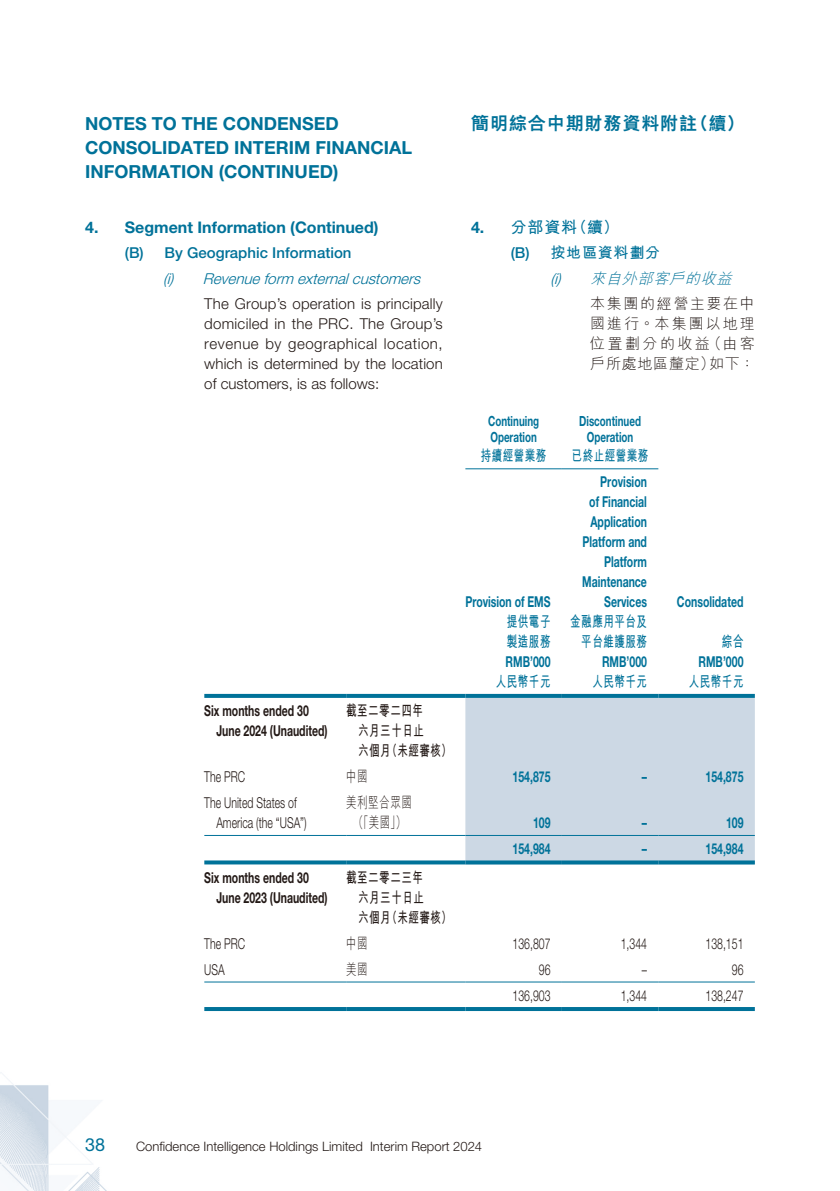
<style>
.page{position:relative;width:840px;height:1191px;background:#fff}
.page>*{position:absolute;margin:0;border:0;box-sizing:border-box;transform-origin:0 0}
.t1{font:700 18px/24px "Helvetica Neue LT Std";color:#007299}
.t2{font:800 18px "M Hei HK";letter-spacing:.05em;color:#007299}
.t3{font:18px "Helvetica Neue LT Std";color:#007299}
.t4{font:700 16px "Helvetica Neue LT Std";color:#007299}
.t5{font:700 16px "M Hei HK";color:#007299}
.t6{font:700 15px/20px "Helvetica Neue LT Std";color:#007299;text-align:right;scale:.7 1}
.t7{font:300 15px/20px "Helvetica Neue LT Std";color:#231916;text-align:justify}
.t8{font:300 15px/20px "Helvetica Neue LT Std";color:#231916;scale:.7 1}
.t9{font:700 15px/20px "Helvetica Neue LT Std";color:#231916;scale:.7 1}
.t10{font:700 15px/20px "M Hei HK";letter-spacing:.05em;color:#007299;scale:.7 1}
.t11{font:700 15px/20px "M Hei HK";letter-spacing:.05em;color:#231916;scale:.7 1}
.t12{font:300 15px/20px "M Hei HK";letter-spacing:.105em;color:#231916;text-align:justify}
.t13{font:italic 300 15px "Helvetica Neue LT Std";color:#007299}
.t14{font:500 15px "Helvetica Neue LT Std";color:#007299}
.t15{font:italic 300 15px "M Hei HK";color:#007299}
.t16{font:300 15px/20px "M Hei HK";letter-spacing:.05em;color:#231916;text-align:center;scale:.7 1}
.t17{font:700 15px "M Hei HK";letter-spacing:.05em;color:#007299}
.t18{font:300 15px "M Hei HK";letter-spacing:.105em;color:#231916;scale:.7 1}
.t19{font:700 14px/16px "Helvetica Neue LT Std";color:#007299;scale:.7 1}
.t20{font:300 13px "Helvetica Neue LT Std";color:#231916}
.s1{font-family:"Helvetica Neue LT Std"}
.s2{font-family:"Helvetica Neue LT Std";font-weight:500}
</style>
<div class="page">
<img style="left:0;top:468px;width:755px;height:723px">
<div style="left:465px;top:698px;width:289px;height:162px;background:#ccd8e4"></div>
<hr style="left:465px;top:468px;width:96px;height:1px;background:#007299">
<hr style="left:561px;top:468px;width:97px;height:1px;background:#007299">
<svg style="left:204px;top:694px;width:142px;height:4px"></svg>
<svg style="left:346px;top:694px;width:119px;height:4px"></svg>
<svg style="left:465px;top:694px;width:96px;height:4px"></svg>
<svg style="left:561px;top:694px;width:97px;height:4px"></svg>
<svg style="left:658px;top:694px;width:96px;height:4px"></svg>
<hr style="left:204px;top:835px;width:142px;height:1px;background:#007299">
<hr style="left:346px;top:835px;width:119px;height:1px;background:#007299">
<hr style="left:465px;top:835px;width:96px;height:1px;background:#007299">
<hr style="left:561px;top:835px;width:97px;height:1px;background:#007299">
<hr style="left:658px;top:835px;width:96px;height:1px;background:#007299">
<svg style="left:204px;top:860px;width:142px;height:4px"></svg>
<svg style="left:346px;top:860px;width:119px;height:4px"></svg>
<svg style="left:465px;top:860px;width:96px;height:4px"></svg>
<svg style="left:561px;top:860px;width:97px;height:4px"></svg>
<svg style="left:658px;top:860px;width:96px;height:4px"></svg>
<hr style="left:204px;top:981px;width:142px;height:1px;background:#007299">
<hr style="left:346px;top:981px;width:119px;height:1px;background:#007299">
<hr style="left:465px;top:981px;width:96px;height:1px;background:#007299">
<hr style="left:561px;top:981px;width:97px;height:1px;background:#007299">
<hr style="left:658px;top:981px;width:96px;height:1px;background:#007299">
<hr style="left:204px;top:1007px;width:142px;height:4px;background:#007299">
<hr style="left:346px;top:1007px;width:119px;height:4px;background:#007299">
<hr style="left:465px;top:1007px;width:96px;height:4px;background:#007299">
<hr style="left:561px;top:1007px;width:97px;height:4px;background:#007299">
<hr style="left:658px;top:1007px;width:96px;height:4px;background:#007299">
<p class="t1" style="left:85px;top:111px;width:255px">NOTES TO THE CONDENSED</p>
<p class="t2" style="left:471px;top:114px;width:275px">簡明綜合中期財務資料附註（續）</p>
<p class="t1" style="left:85px;top:135px;width:328px">CONSOLIDATED INTERIM FINANCIAL<br>INFORMATION (CONTINUED)</p>
<p class="t5" style="left:471px;top:216px;width:150px"><span class="s1">4.</span> 分部資料（續）</p>
<p class="t17" style="left:510px;top:241px;width:151px"><span class="s2">(B)</span> 按地區資料劃分</p>
<p class="t15" style="left:550px;top:270px;width:186px"><span class="s1">(i)</span> 來自外部客戶的收益</p>
<p class="t12" style="left:590px;top:294px;width:166px">本集團的經營主要在中</p>
<p class="t12" style="left:590px;top:314px;width:166px">國進行。本集團以地理位置劃分的收益（由客戶所處地區釐定）如下：</p>
<p class="t4" style="left:85px;top:218px;width:295px">4. Segment Information (Continued)</p>
<p class="t14" style="left:125px;top:244px;width:228px">(B) By Geographic Information</p>
<p class="t13" style="left:163px;top:269px;width:263px">(i) Revenueform externalcustomers</p>
<p class="t7" style="left:204px;top:294px;width:240px">The Group’s operation is principally domiciled in the PRC. The Group’s revenue by geographical location, which is determined by the location of customers, is as follows:</p>
<p class="t19" style="left:488px;top:412px;width:74px">Continuing<br>Operation</p>
<p class="t19" style="left:579px;top:412px;width:90px;text-align:center">Discontinued<br>Operation</p>
<p class="t10" style="left:480px;top:444px;width:95px">持續經營業務</p>
<p class="t10" style="left:571px;top:444px;width:111px">已終止經營業務</p>
<p class="t6" style="left:465px;top:592px;width:123px">Provision of EMS</p>
<p class="t6" style="left:582px;top:472px;width:94px">Provision<br>of Financial<br>Application<br>Platform and<br>Platform<br>Maintenance<br>Services</p>
<p class="t10" style="left:506px;top:610px;width:64px">提供電子製造服務</p>
<p class="t10" style="left:570px;top:610px;width:111px;text-align:right">金融應用平台及平台維護服務</p>
<p class="t6" style="left:676px;top:592px;width:96px">Consolidated</p>
<p class="t10" style="left:721px;top:630px;width:32px">綜合</p>
<p class="t6" style="left:505px;top:652px;width:66px">RMB’000</p>
<p class="t6" style="left:601px;top:652px;width:66px">RMB’000</p>
<p class="t6" style="left:698px;top:652px;width:66px">RMB’000</p>
<p class="t10" style="left:495px;top:670px;width:80px">人民幣千元</p>
<p class="t10" style="left:592px;top:670px;width:79px">人民幣千元</p>
<p class="t10" style="left:688px;top:670px;width:79px">人民幣千元</p>
<p class="t9" style="left:216px;top:700px;width:160px;text-indent:-12px">Six months ended 30<br>June 2024 (Unaudited)</p>
<p class="t11" style="left:358px;top:699px;width:135px;text-indent:-12px">截至二零二四年<br>六月三十日止<br>六個月（未經審核）</p>
<p class="t8" style="left:204px;top:766px;width:60px">The PRC</p>
<p class="t18" style="left:346px;top:769px;width:32px">中國</p>
<p class="t6" style="left:512px;top:766px;width:56px">154,875</p>
<p class="t6" style="left:641px;top:766px;width:9px">–</p>
<p class="t6" style="left:705px;top:766px;width:56px">154,875</p>
<p class="t8" style="left:216px;top:792px;width:130px;text-indent:-12px">The United States of<br>America (the “USA”)</p>
<p class="t16" style="left:346px;top:792px;width:95px">美利堅合眾國（「美國」）</p>
<p class="t6" style="left:532px;top:812px;width:27px">109</p>
<p class="t6" style="left:641px;top:812px;width:9px">–</p>
<p class="t6" style="left:725px;top:812px;width:27px">109</p>
<p class="t6" style="left:512px;top:838px;width:56px">154,984</p>
<p class="t6" style="left:641px;top:838px;width:9px">–</p>
<p class="t6" style="left:705px;top:838px;width:56px">154,984</p>
<p class="t9" style="left:216px;top:867px;width:160px;text-indent:-12px">Six months ended 30<br>June 2023 (Unaudited)</p>
<p class="t11" style="left:358px;top:865px;width:135px;text-indent:-12px">截至二零二三年<br>六月三十日止<br>六個月（未經審核）</p>
<p class="t8" style="left:204px;top:933px;width:60px">The PRC</p>
<p class="t18" style="left:346px;top:935px;width:32px">中國</p>
<p class="t8" style="left:512px;top:933px;width:56px">136,807</p>
<p class="t8" style="left:620px;top:933px;width:39px">1,344</p>
<p class="t8" style="left:705px;top:933px;width:56px">138,151</p>
<p class="t8" style="left:204px;top:959px;width:31px">USA</p>
<p class="t18" style="left:346px;top:961px;width:32px">美國</p>
<p class="t8" style="left:538px;top:959px;width:18px">96</p>
<p class="t8" style="left:641px;top:959px;width:9px">–</p>
<p class="t8" style="left:731px;top:959px;width:18px">96</p>
<p class="t8" style="left:512px;top:985px;width:56px">136,903</p>
<p class="t8" style="left:620px;top:985px;width:39px">1,344</p>
<p class="t8" style="left:705px;top:985px;width:56px">138,247</p>
<p class="t3" style="left:85px;top:1134px;width:22px">38</p>
<p class="t20" style="left:136px;top:1138px;width:347px">Confidence Intelligence Holdings Limited Interim Report 2024</p>
</div>
